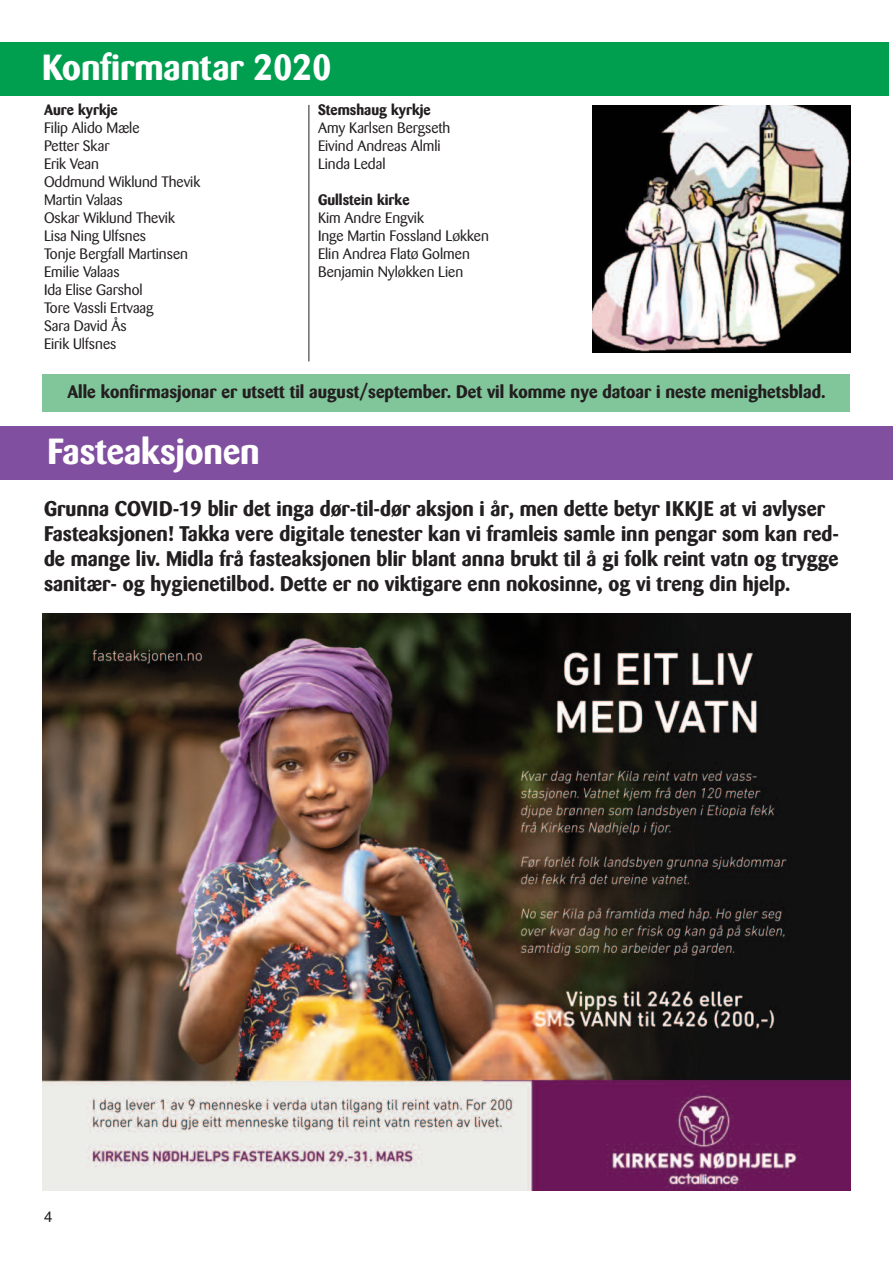
<style>
.page{position:relative;width:893px;height:1263px;background:#fff}
.page>*{position:absolute;margin:0;border:0;box-sizing:border-box;transform-origin:0 0}
.t1{font:700 36px "Barmeno";color:#fff}
.t2{font:700 21px/25.2px "Barmeno";color:#231f20}
.t3{font:700 18px "Barmeno";color:#231f20}
.t4{font:15px/18px "Barmeno";color:#231f20}
.t5{font:700 15px "Barmeno";color:#231f20}
.t6{font:15px "Helvetica";color:#231f20}
</style>
<div class="page">
<div style="left:0;top:43px;width:889px;height:53px;background:#009e4f"></div>
<img style="left:592px;top:106px;width:258px;height:247px">
<hr style="left:308px;top:105px;width:1px;height:256px;background:#231f20">
<div style="left:0;top:426px;width:892px;height:54px;background:#814fa0"></div>
<img style="left:43px;top:613px;width:807px;height:578px">
<div style="left:43px;top:374px;width:807px;height:38px;background:#81c59a"></div>
<h1 class="t1" style="left:42px;top:49px;width:291px">Konfirmantar 2020</h1>
<p class="t5" style="left:44px;top:102px;width:75px">Aure kyrkje</p>
<p class="t4" style="left:44px;top:120px;width:158px">Filip Alido Mæle<br>Petter Skar<br>Erik Vean<br>Oddmund Wiklund Thevik<br>Martin Valaas<br>Oskar Wiklund Thevik<br>Lisa Ning Ulfsnes<br>Tonje Bergfall Martinsen<br>Emilie Valaas<br>Ida Elise Garshol<br>Tore Vassli Ertvaag<br>Sara David Ås<br>Eirik Ulfsnes</p>
<p class="t5" style="left:318px;top:102px;width:114px">Stemshaug kyrkje</p>
<p class="t4" style="left:318px;top:120px;width:134px">Amy Karlsen Bergseth<br>Eivind Andreas Almli<br>Linda Ledal</p>
<p class="t5" style="left:318px;top:192px;width:93px">Gullstein kirke</p>
<p class="t4" style="left:318px;top:210px;width:172px">Kim Andre Engvik<br>Inge Martin Fossland Løkken<br>Elin Andrea Flatø Golmen<br>Benjamin Nyløkken Lien</p>
<p class="t3" style="left:67px;top:383px;width:760px">Alle konfirmasjonar er utsett til august/september. Det vil komme nye datoar i neste menighetsblad.</p>
<h1 class="t1" style="left:48px;top:433px;width:214px">Fasteaksjonen</h1>
<p class="t2" style="left:44px;top:496px;width:796px">Grunna COVID-19 blir det inga dør-til-dør aksjon i år, men dette betyr IKKJE at vi avlyser Fasteaksjonen! Takka vere digitale tenester kan vi framleis samle inn pengar som kan red&shy;de mange liv. Midla frå fasteaksjonen blir blant anna brukt til å gi folk reint vatn og trygge sanitær- og hygienetilbod. Dette er no viktigare enn nokosinne, og vi treng din hjelp.</p>
<p class="t6" style="left:44px;top:1208px;width:10px">4</p>
</div>
